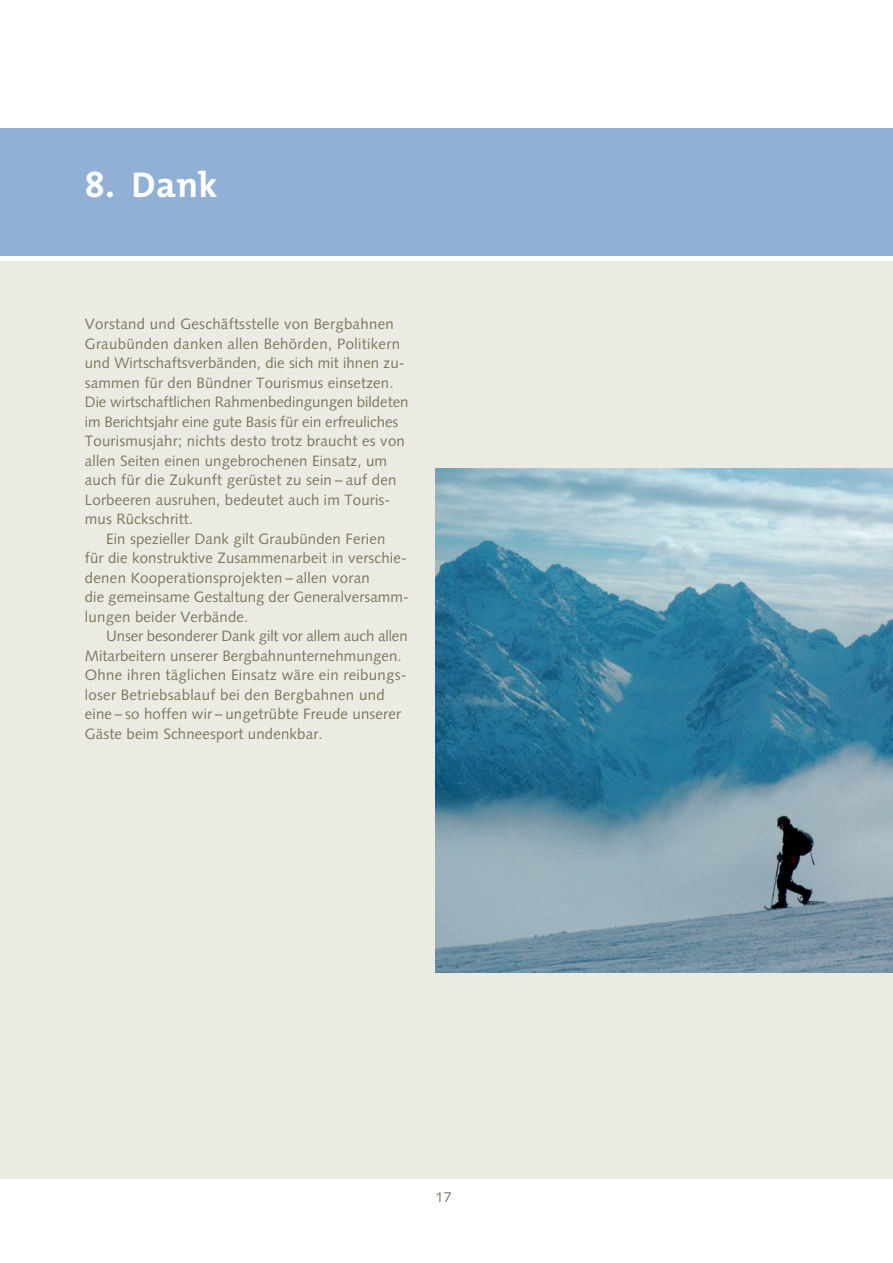
<style>
.page{position:relative;width:893px;height:1263px;background:#fff}
.page>*{position:absolute;margin:0;border:0;box-sizing:border-box;transform-origin:0 0}
.t1{font:700 36px "The Mix";color:#fff}
.t2{font:15px "Syntax LT Std";letter-spacing:.01em;color:#7c795d}
.t3{font:14.25px "Syntax LT Std";color:#7c795d}
</style>
<div class="page">
<div style="left:0;top:262px;width:893px;height:916px;background:#ebebe4"></div>
<div style="left:0;top:128px;width:893px;height:128px;background:#92b0d5"></div>
<img style="left:436px;top:468px;width:457px;height:504px">
<h1 class="t1" style="left:85px;top:171px;width:134px">8. Dank</h1>
<p class="t2" style="left:85px;top:318px;width:310px">Vorstand und Geschäftsstelle von Bergbahnen</p>
<p class="t2" style="left:85px;top:337px;width:317px">Graubünden danken allen Behörden, Politikern</p>
<p class="t2" style="left:85px;top:357px;width:321px">und Wirtschaftsverbänden, die sich mit ihnen zu-</p>
<p class="t2" style="left:85px;top:376px;width:310px">sammen für den Bündner Tourismus einsetzen.</p>
<p class="t2" style="left:85px;top:396px;width:325px">Die wirtschaftlichen Rahmenbedingungen bildeten</p>
<p class="t2" style="left:85px;top:415px;width:315px">im Berichtsjahr eine gute Basis für ein erfreuliches</p>
<p class="t2" style="left:85px;top:435px;width:322px">Tourismusjahr; nichts desto trotz braucht es von</p>
<p class="t2" style="left:85px;top:454px;width:304px">allen Seiten einen ungebrochenen Einsatz, um</p>
<p class="t2" style="left:85px;top:474px;width:313px">auch für die Zukunft gerüstet zu sein – auf den</p>
<p class="t2" style="left:85px;top:493px;width:307px">Lorbeeren ausruhen, bedeutet auch im Touris-</p>
<p class="t2" style="left:85px;top:513px;width:110px">mus Rückschritt.</p>
<p class="t2" style="left:106px;top:532px;width:281px">Ein spezieller Dank gilt Graubünden Ferien</p>
<p class="t2" style="left:85px;top:552px;width:323px">für die konstruktive Zusammenarbeit in verschie-</p>
<p class="t2" style="left:85px;top:571px;width:287px">denen Kooperationsprojekten – allen voran</p>
<p class="t2" style="left:85px;top:591px;width:326px">die gemeinsame Gestaltung der Generalversamm-</p>
<p class="t2" style="left:85px;top:610px;width:165px">lungen beider Verbände.</p>
<p class="t2" style="left:106px;top:630px;width:303px">Unser besonderer Dank gilt vor allem auch allen</p>
<p class="t2" style="left:85px;top:649px;width:318px">Mitarbeitern unserer Bergbahnunternehmungen.</p>
<p class="t2" style="left:85px;top:669px;width:323px">Ohne ihren täglichen Einsatz wäre ein reibungs-</p>
<p class="t2" style="left:85px;top:688px;width:301px">loser Betriebsablauf bei den Bergbahnen und</p>
<p class="t2" style="left:85px;top:708px;width:318px">eine – so hoffen wir – ungetrübte Freude unserer</p>
<p class="t2" style="left:85px;top:727px;width:239px">Gäste beim Schneesport undenkbar.</p>
<p class="t3" style="left:436px;top:1191px;width:18px">17</p>
</div>
